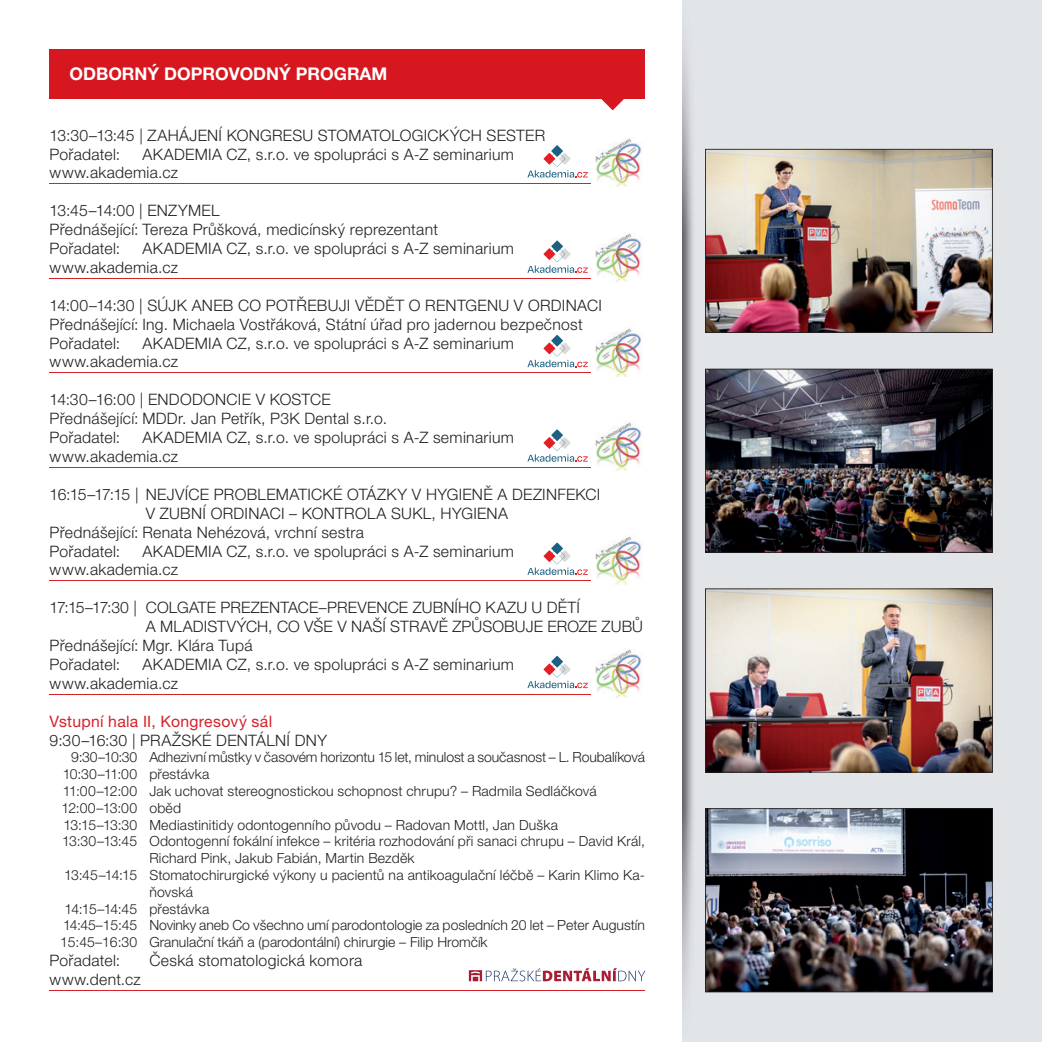
<style>
.page{position:relative;width:1042px;height:1042px;background:#fff}
.page>*{position:absolute;margin:0;border:0;box-sizing:border-box;transform-origin:0 0}
.t1{font:700 17.5px "Helvetica Neue LT Pro";color:#fff}
.t2{font:300 15.75px/18.9px "Helvetica Neue LT Pro";letter-spacing:.02em;color:#231f20}
.t3{font:15.75px "Helvetica Neue LT Pro";letter-spacing:.02em;color:#d42229}
.t4{font:300 14px "Helvetica Neue LT Pro";letter-spacing:.005em;color:#231f20}
</style>
<div class="page">
<div style="left:50px;top:50px;width:595px;height:49px;background:#d7171f"></div>
<img style="left:682px;top:0;width:19px;height:1042px">
<div style="left:701px;top:0;width:341px;height:1042px;background:#e1e5e7"></div>
<svg style="left:601px;top:99px;width:23px;height:11px"></svg>
<hr style="left:50px;top:183px;width:595px;height:1px;background:#d42229">
<hr style="left:50px;top:278px;width:595px;height:1px;background:#d42229">
<hr style="left:50px;top:372px;width:595px;height:1px;background:#d42229">
<hr style="left:50px;top:467px;width:595px;height:1px;background:#d42229">
<hr style="left:50px;top:580px;width:595px;height:1px;background:#d42229">
<hr style="left:50px;top:694px;width:595px;height:1px;background:#d42229">
<hr style="left:50px;top:990px;width:595px;height:1px;background:#d42229">
<svg style="left:551px;top:542px;width:12px;height:12px"></svg>
<svg style="left:527px;top:548px;width:61px;height:27px"></svg>
<svg style="left:543px;top:550px;width:12px;height:12px"></svg>
<img style="left:591px;top:536px;width:54px;height:48px">
<svg style="left:551px;top:656px;width:12px;height:11px"></svg>
<svg style="left:527px;top:661px;width:61px;height:27px"></svg>
<svg style="left:543px;top:663px;width:12px;height:12px"></svg>
<img style="left:591px;top:649px;width:54px;height:48px">
<svg style="left:551px;top:429px;width:12px;height:12px"></svg>
<svg style="left:527px;top:435px;width:61px;height:27px"></svg>
<svg style="left:543px;top:437px;width:12px;height:12px"></svg>
<img style="left:591px;top:422px;width:54px;height:49px">
<svg style="left:551px;top:335px;width:12px;height:11px"></svg>
<svg style="left:527px;top:340px;width:61px;height:27px"></svg>
<svg style="left:543px;top:342px;width:12px;height:12px"></svg>
<img style="left:591px;top:328px;width:54px;height:48px">
<svg style="left:551px;top:240px;width:12px;height:12px"></svg>
<svg style="left:527px;top:246px;width:61px;height:27px"></svg>
<svg style="left:543px;top:248px;width:12px;height:12px"></svg>
<img style="left:591px;top:233px;width:54px;height:49px">
<svg style="left:551px;top:145px;width:12px;height:12px"></svg>
<svg style="left:527px;top:151px;width:61px;height:27px"></svg>
<svg style="left:543px;top:153px;width:12px;height:12px"></svg>
<img style="left:591px;top:138px;width:54px;height:49px">
<img style="left:705px;top:808px;width:288px;height:184px">
<img style="left:705px;top:369px;width:288px;height:184px">
<img style="left:705px;top:588px;width:288px;height:184px">
<img style="left:705px;top:149px;width:288px;height:184px">
<svg style="left:469px;top:968px;width:176px;height:13px"></svg>
<p class="t1" style="left:69px;top:63px;width:319px">ODBORNÝ DOPROVODNÝ PROGRAM</p>
<p class="t2" style="left:50px;top:125px;width:497px">13:30–13:45 | ZAHÁJENÍ KONGRESU STOMATOLOGICKÝCH SESTER<br>Pořadatel:</p>
<p class="t2" style="left:50px;top:144px;width:466px;text-indent:93px">AKADEMIA CZ, s.r.o. ve spolupráci s A-Z seminarium www.akademia.cz</p>
<p class="t2" style="left:50px;top:201px;width:390px">13:45–14:00 | ENZYMEL<br>Přednášející: Tereza Průšková, medicínský reprezentant<br>Pořadatel:</p>
<p class="t2" style="left:50px;top:239px;width:466px;text-indent:93px">AKADEMIA CZ, s.r.o. ve spolupráci s A-Z seminarium www.akademia.cz</p>
<p class="t2" style="left:50px;top:295px;width:554px">14:00–14:30 | SÚJK ANEB CO POTŘEBUJI VĚDĚT O RENTGENU V ORDINACI<br>Přednášející: Ing. Michaela Vostřáková, Státní úřad pro jadernou bezpečnost<br>Pořadatel:</p>
<p class="t2" style="left:50px;top:333px;width:466px;text-indent:93px">AKADEMIA CZ, s.r.o. ve spolupráci s A-Z seminarium www.akademia.cz</p>
<p class="t2" style="left:50px;top:390px;width:339px">14:30–16:00 | ENDODONCIE V KOSTCE<br>Přednášející: MDDr. Jan Petřík, P3K Dental s.r.o.<br>Pořadatel:</p>
<p class="t2" style="left:50px;top:428px;width:466px;text-indent:93px">AKADEMIA CZ, s.r.o. ve spolupráci s A-Z seminarium www.akademia.cz</p>
<p class="t2" style="left:50px;top:484px;width:552px">16:15–17:15 | NEJVÍCE PROBLEMATICKÉ OTÁZKY V HYGIENĚ A DEZINFEKCI</p>
<p class="t2" style="left:146px;top:503px;width:364px">V ZUBNÍ ORDINACI – KONTROLA SUKL, HYGIENA</p>
<p class="t2" style="left:50px;top:522px;width:316px">Přednášející: Renata Nehézová, vrchní sestra</p>
<p class="t2" style="left:50px;top:541px;width:72px">Pořadatel:</p>
<p class="t2" style="left:50px;top:541px;width:466px;text-indent:93px">AKADEMIA CZ, s.r.o. ve spolupráci s A-Z seminarium www.akademia.cz</p>
<p class="t2" style="left:50px;top:598px;width:532px">17:15–17:30 | COLGATE PREZENTACE–PREVENCE ZUBNÍHO KAZU U DĚTÍ</p>
<p class="t2" style="left:146px;top:617px;width:499px">A MLADISTVÝCH, CO VŠE V NAŠÍ STRAVĚ ZPŮSOBUJE EROZE ZUBŮ</p>
<p class="t2" style="left:50px;top:635px;width:204px">Přednášející: Mgr. Klára Tupá</p>
<p class="t2" style="left:50px;top:654px;width:72px">Pořadatel:</p>
<p class="t2" style="left:50px;top:654px;width:466px;text-indent:93px">AKADEMIA CZ, s.r.o. ve spolupráci s A-Z seminarium www.akademia.cz</p>
<p class="t3" style="left:50px;top:711px;width:224px">Vstupní hala II, Kongresový sál</p>
<p class="t2" style="left:50px;top:730px;width:279px">9:30–16:30 | PRAŽSKÉ DENTÁLNÍ DNY</p>
<p class="t4" style="left:71px;top:749px;width:575px">9:30–10:30 Adhezivní můstky v časovém horizontu 15 let, minulost a současnost – L. Roubalíková</p>
<p class="t4" style="left:63px;top:765px;width:148px">10:30–11:00 přestávka</p>
<p class="t4" style="left:63px;top:782px;width:535px">11:00–12:00 Jak uchovat stereognostickou schopnost chrupu? – Radmila Sedláčková</p>
<p class="t4" style="left:61px;top:799px;width:121px">12:00–13:00 oběd</p>
<p class="t4" style="left:64px;top:816px;width:496px">13:15–13:30 Mediastinitidy odontogenního původu – Radovan Mottl, Jan Duška</p>
<p class="t4" style="left:62px;top:833px;width:584px">13:30–13:45 Odontogenní fokální infekce – kritéria rozhodování při sanaci chrupu – David Král,</p>
<p class="t4" style="left:149px;top:849px;width:267px">Richard Pink, Jakub Fabián, Martin Bezděk</p>
<p class="t4" style="left:64px;top:866px;width:582px">13:45–14:15 Stomatochirurgické výkony u pacientů na antikoagulační léčbě – Karin Klimo Ka-</p>
<p class="t4" style="left:149px;top:883px;width:45px">ňovská</p>
<p class="t4" style="left:65px;top:900px;width:146px">14:15–14:45 přestávka</p>
<p class="t4" style="left:63px;top:917px;width:583px">14:45–15:45 Novinky aneb Co všechno umí parodontologie za posledních 20 let – Peter Augustín</p>
<p class="t4" style="left:60px;top:933px;width:429px">15:45–16:30 Granulační tkáň a (parodontální) chirurgie – Filip Hromčík</p>
<p class="t2" style="left:50px;top:950px;width:72px">Pořadatel:</p>
<p class="t2" style="left:149px;top:950px;width:214px">Česká stomatologická komora</p>
<p class="t2" style="left:50px;top:969px;width:93px">www.dent.cz</p>
</div>
